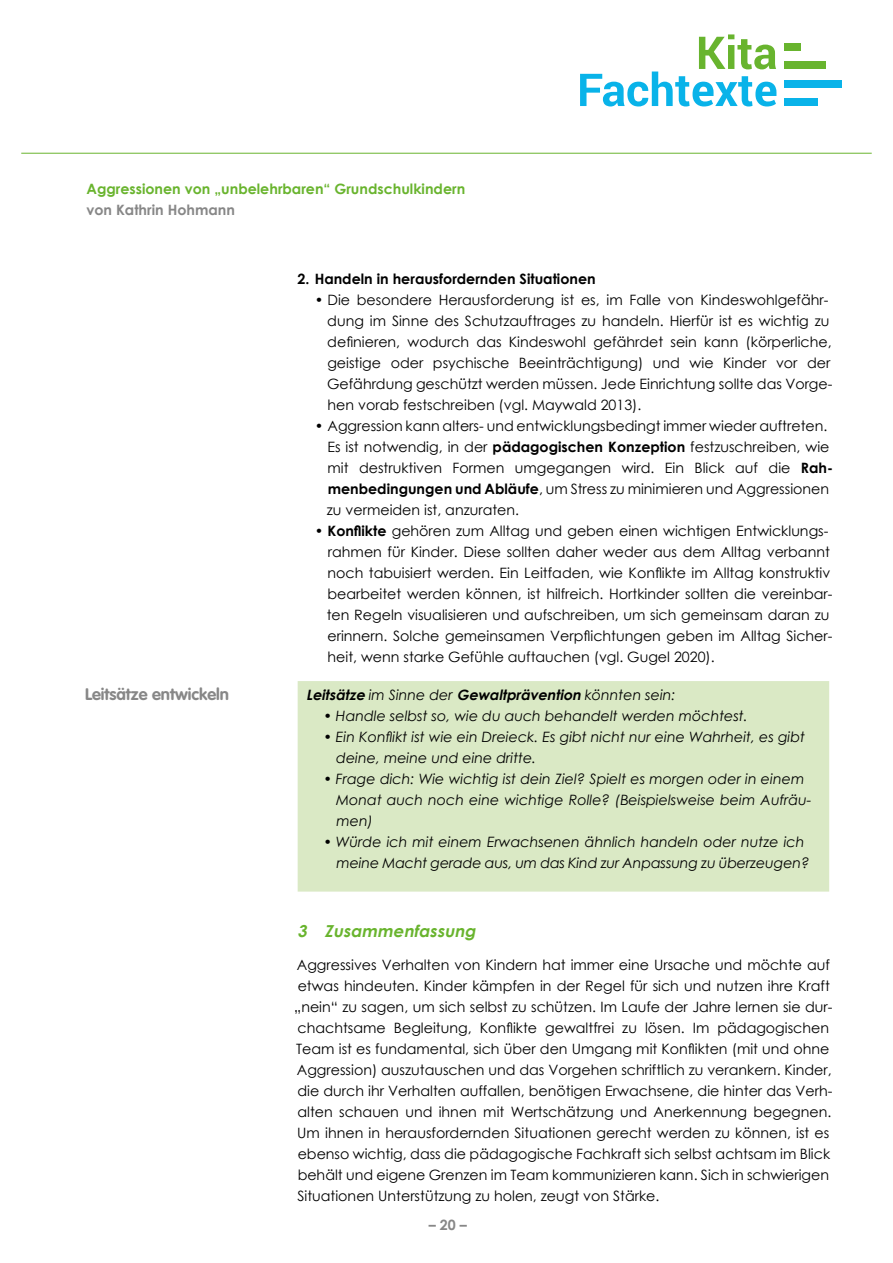
<style>
.page{position:relative;width:893px;height:1263px;background:#fff}
.page>*{position:absolute;margin:0;border:0;box-sizing:border-box;transform-origin:0 0}
.t1{font:700 16.5px "VAG Rounded";color:#878787}
.t2{font:italic 700 16.5px "Century Gothic";color:#69b42e}
.t3{font:14.25px/21px "Century Gothic";color:#000}
.t4{font:italic 14.25px/21px "Century Gothic";color:#000}
.t5{font:700 14.25px "Century Gothic";color:#69b42e}
.t6{font:italic 700 14.25px "Century Gothic";color:#000}
.t7{font:700 14.25px "Century Gothic";color:#000}
.t8{font:700 14.25px "Century Gothic";color:#878787}
.s1{font-weight:700}
.s2{font-weight:400}
</style>
<div class="page">
<hr style="left:21px;top:153px;width:851px;height:1px;background:#69b42e">
<svg style="left:580px;top:34px;width:196px;height:72px"></svg>
<div style="left:784px;top:61px;width:42px;height:8px;background:#68b42e"></div>
<div style="left:784px;top:43px;width:17px;height:8px;background:#68b42e"></div>
<div style="left:784px;top:80px;width:58px;height:8px;background:#09b3e9"></div>
<div style="left:784px;top:98px;width:33px;height:8px;background:#09b3e9"></div>
<div style="left:298px;top:681px;width:531px;height:210px;background:#dae9c5"></div>
<p class="t5" style="left:86px;top:178px;width:380px">Aggressionen von „unbelehrbaren“ Grundschulkindern</p>
<p class="t8" style="left:86px;top:199px;width:150px">von Kathrin Hohmann</p>
<p class="t1" style="left:85px;top:684px;width:146px">Leitsätze entwickeln</p>
<p class="t7" style="left:297px;top:268px;width:300px">2. Handeln in herausfordernden Situationen</p>
<p class="t3" style="left:327px;top:289px;width:507px;text-indent:-12px">• Die besondere Herausforderung ist es, im Falle von Kindeswohlgefähr&shy;dung im Sinne des Schutzauftrages zu handeln. Hierfür ist es wichtig zu definieren, wodurch das Kindeswohl gefährdet sein kann (körperliche, geistige oder psychische Beeinträchtigung) und wie Kinder vor der Gefährdung geschützt werden müssen. Jede Einrichtung sollte das Vorge&shy;hen vorab festschreiben (vgl. Maywald 2013).</p>
<p class="t3" style="left:327px;top:415px;width:508px;text-indent:-12px">• Aggression kann alters- und entwicklungsbedingt immer wieder auftreten.<br>Es ist notwendig, in der <span class="s1">pädagogischen Konzeption</span> festzuschreiben, wie mit destruktiven Formen umgegangen wird. Ein Blick auf die <span class="s1">Rah&shy;menbedingungen und Abläufe</span>, um Stress zu minimieren und Aggressionen zu vermeiden ist, anzuraten.</p>
<p class="t3" style="left:327px;top:520px;width:507px;text-indent:-12px">• <span class="s1">Konflikte</span> gehören zum Alltag und geben einen wichtigen Entwicklungs&shy;rahmen für Kinder. Diese sollten daher weder aus dem Alltag verbannt noch tabuisiert werden. Ein Leitfaden, wie Konflikte im Alltag konstruktiv bearbeitet werden können, ist hilfreich. Hortkinder sollten die vereinbar&shy;ten Regeln visualisieren und aufschreiben, um sich gemeinsam daran zu erinnern. Solche gemeinsamen Verpflichtungen geben im Alltag Sicher&shy;heit, wenn starke Gefühle auftauchen (vgl. Gugel 2020).</p>
<p class="t6" style="left:306px;top:684px;width:371px">Leitsätze <span class="s2">i m S i n n e d e r</span> Gewaltprävention <span class="s2">k ö n n t e n s e i n :</span></p>
<p class="t4" style="left:323px;top:705px;width:426px">• Handle selbst so, wie du auch behandelt werden möchtest.</p>
<p class="t4" style="left:336px;top:726px;width:470px;text-indent:-13px">• Ein Konflikt ist wie ein Dreieck. Es gibt nicht nur eine Wahrheit, es gibt deine, meine und eine dritte.</p>
<p class="t4" style="left:336px;top:768px;width:477px;text-indent:-13px">• Frage dich: Wie wichtig ist dein Ziel? Spielt es morgen oder in einem<br>Monat auch noch eine wichtige Rolle? (Beispielsweise beim Aufräu&shy;men)</p>
<p class="t4" style="left:336px;top:831px;width:475px;text-indent:-13px">• Würde ich mit einem Erwachsenen ähnlich handeln oder nutze ich meine Macht gerade aus, um das Kind zur Anpassung zu überzeugen?</p>
<p class="t2" style="left:297px;top:918px;width:184px">3 Zusammenfassung</p>
<p class="t3" style="left:294px;top:954px;width:540px">Aggressives Verhalten von Kindern hat immer eine Ursache und möchte auf etwas hindeuten. Kinder kämpfen in der Regel für sich und nutzen ihre Kraft „nein“ zu sagen, um sich selbst zu schützen. Im Laufe der Jahre lernen sie dur&shy;chachtsame Begleitung, Konflikte gewaltfrei zu lösen. Im pädagogischen Team ist es fundamental, sich über den Umgang mit Konflikten (mit und ohne Aggression) auszutauschen und das Vorgehen schriftlich zu verankern. Kinder, die durch ihr Verhalten auffallen, benötigen Erwachsene, die hinter das Verh&shy;alten schauen und ihnen mit Wertschätzung und Anerkennung begegnen.<br>Um ihnen in herausfordernden Situationen gerecht werden zu können, ist es ebenso wichtig, dass die pädagogische Fachkraft sich selbst achtsam im Blick behält und eigene Grenzen im Team kommunizieren kann. Sich in schwierigen Situationen Unterstützung zu holen, zeugt von Stärke.</p>
<p class="t8" style="left:429px;top:1214px;width:40px">– 20 –</p>
</div>
